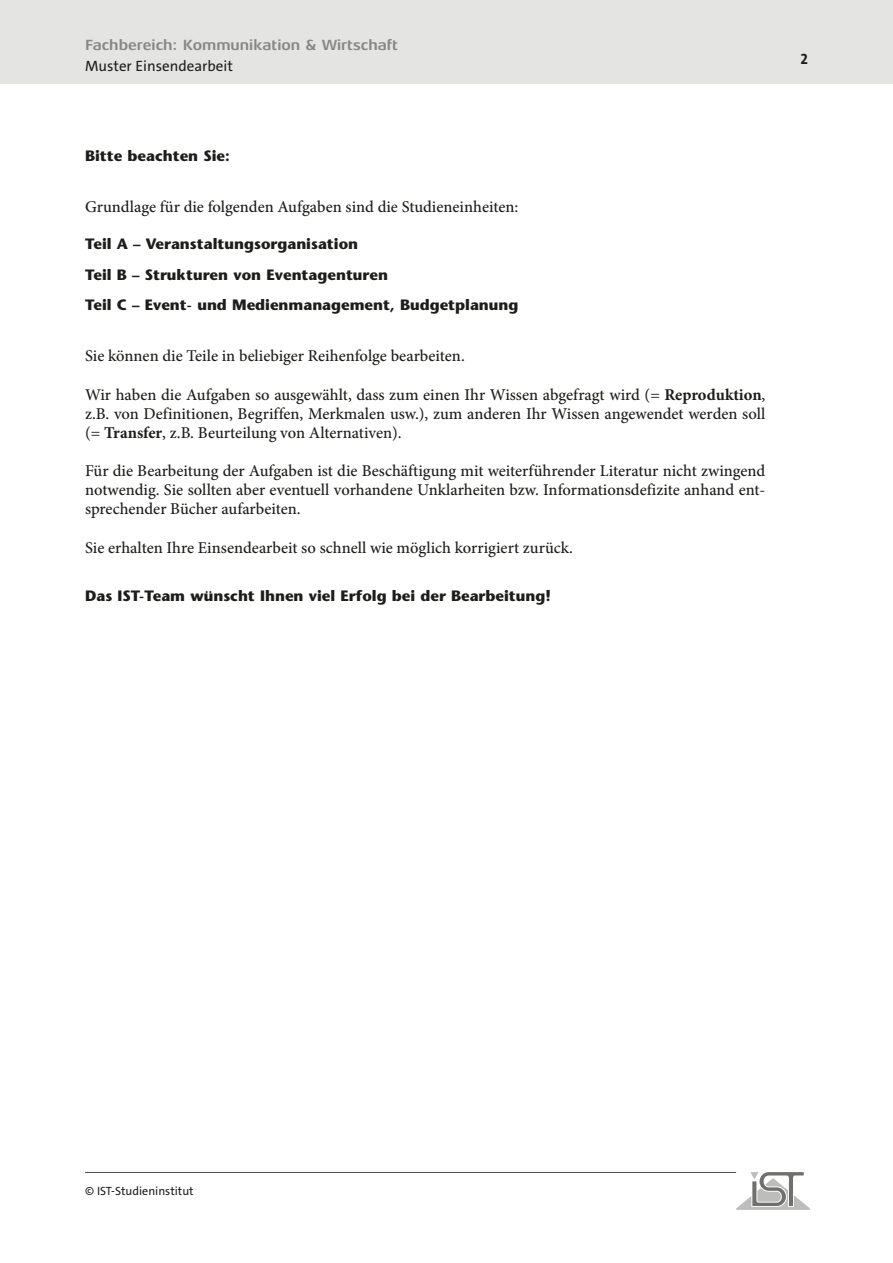
<style>
.page{position:relative;width:893px;height:1263px;background:#fff}
.page>*{position:absolute;margin:0;border:0;box-sizing:border-box;transform-origin:0 0}
.t1{font:500 16.5px/19px "Minion Pro";color:#1d1d1b;text-align:justify}
.t2{font:700 15px/30.8px "Stone Sans";color:#1d1d1b}
.t3{font:700 15px "Aeonis LT Pro";color:#878787}
.t4{font:15px "The Sans C4 s";color:#1d1d1b}
.t5{font:700 15px "The Sans C4 s";color:#1d1d1b}
.t6{font:12px "The Sans C4 s";color:#1d1d1b}
.s1{font-weight:700}
</style>
<div class="page">
<div style="left:0;top:0;width:893px;height:84px;background:#e4e4e3"></div>
<hr style="left:85px;top:1172px;width:651px;height:1px;background:#4b4b4a">
<svg style="left:736px;top:1172px;width:74px;height:38px"></svg>
<p class="t3" style="left:85px;top:37px;width:315px">Fachbereich: Kommunikation &amp; Wirtschaft</p>
<p class="t4" style="left:85px;top:57px;width:149px">Muster Einsendearbeit</p>
<p class="t2" style="left:85px;top:140px;width:146px">Bitte beachten Sie:</p>
<p class="t1" style="left:85px;top:197px;width:435px">Grundlage für die folgenden Aufgaben sind die Studieneinheiten:</p>
<p class="t2" style="left:85px;top:228px;width:435px">Teil A – Veranstaltungsorganisation<br>Teil B – Strukturen von Eventagenturen<br>Teil C – Event- und Medienmanagement, Budgetplanung</p>
<p class="t1" style="left:85px;top:347px;width:381px">Sie können die Teile in beliebiger Reihenfolge bearbeiten.</p>
<p class="t1" style="left:85px;top:385px;width:682px">Wir haben die Aufgaben so ausgewählt, dass zum einen Ihr Wissen abgefragt wird (= <span class="s1">Reproduktion</span>, z.B. von Definitionen, Begriffen, Merkmalen usw.), zum anderen Ihr Wissen angewendet werden soll (= <span class="s1">Transfer</span>, z.B. Beurteilung von Alternativen).</p>
<p class="t1" style="left:85px;top:461px;width:682px">Für die Bearbeitung der Aufgaben ist die Beschäftigung mit weiterführender Literatur nicht zwingend notwendig. Sie sollten aber eventuell vorhandene Unklarheiten bzw. Informationsdefizite anhand ent&shy;sprechender Bücher aufarbeiten.</p>
<p class="t1" style="left:85px;top:538px;width:489px">Sie erhalten Ihre Einsendearbeit so schnell wie möglich korrigiert zurück.</p>
<p class="t2" style="left:85px;top:580px;width:468px">Das IST-Team wünscht Ihnen viel Erfolg bei der Bearbeitung!</p>
<p class="t5" style="left:800px;top:49px;width:9px">2</p>
<p class="t6" style="left:85px;top:1183px;width:110px">© IST-Studieninstitut</p>
</div>
